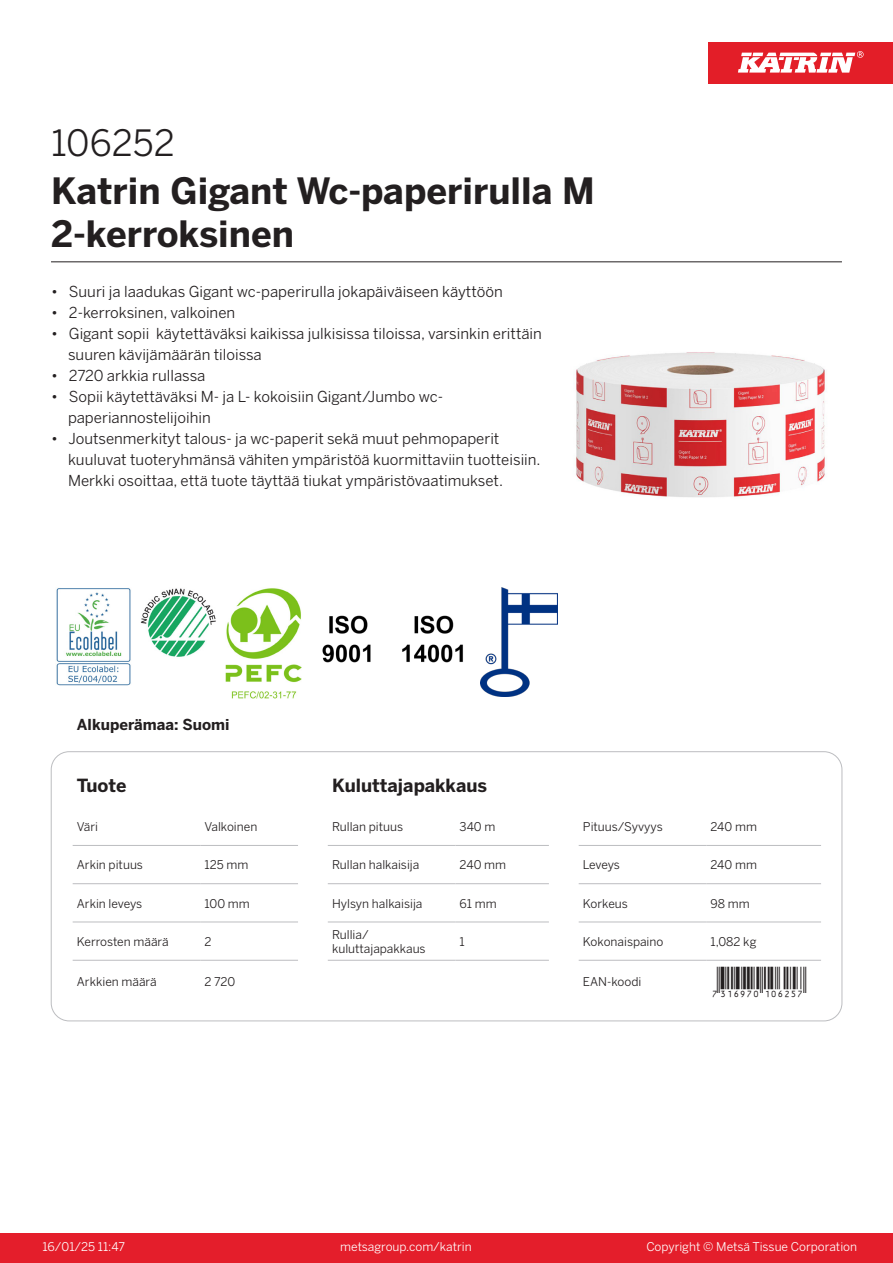
<style>
.page{position:relative;width:893px;height:1263px;background:#fff}
.page>*{position:absolute;margin:0;border:0;box-sizing:border-box;transform-origin:0 0}
.Product_Name{font:700 36px/43.2px "Benton Sans";color:#231f20}
.External_material_co{font:36px "Benton Sans";color:#231f20}
.T_EAN{font:30px "Viisas EAN Matala";color:#231f20}
.T_TableHeader{font:700 18px "Benton Sans";color:#231f20}
.MarketingBullets{font:15px/21px "Benton Sans";color:#231f20}
.Country_of_Origin{font:700 15px "Benton Sans";color:#231f20}
.T_TableBody{font:12px "Benton Sans";color:#231f20}
.t1{font:12px "Benton Sans";color:#fff}
</style>
<div class="page">
<div style="left:0;top:1233px;width:893px;height:30px;background:#e41e2b"></div>
<div style="left:708px;top:43px;width:185px;height:41px;background:#e31e28"></div>
<svg style="left:738px;top:51px;width:126px;height:22px"></svg>
<hr style="left:73px;top:845px;width:127px;height:1px;background:#bcbdc0">
<hr style="left:200px;top:845px;width:98px;height:1px;background:#bcbdc0">
<hr style="left:328px;top:845px;width:127px;height:1px;background:#bcbdc0">
<hr style="left:455px;top:845px;width:94px;height:1px;background:#bcbdc0">
<hr style="left:579px;top:845px;width:127px;height:1px;background:#bcbdc0">
<hr style="left:706px;top:845px;width:115px;height:1px;background:#bcbdc0">
<hr style="left:73px;top:883px;width:127px;height:1px;background:#bcbdc0">
<hr style="left:200px;top:883px;width:98px;height:1px;background:#bcbdc0">
<hr style="left:328px;top:883px;width:127px;height:1px;background:#bcbdc0">
<hr style="left:455px;top:883px;width:94px;height:1px;background:#bcbdc0">
<hr style="left:579px;top:883px;width:127px;height:1px;background:#bcbdc0">
<hr style="left:706px;top:883px;width:115px;height:1px;background:#bcbdc0">
<hr style="left:73px;top:922px;width:127px;height:1px;background:#bcbdc0">
<hr style="left:200px;top:922px;width:98px;height:1px;background:#bcbdc0">
<hr style="left:328px;top:922px;width:127px;height:1px;background:#bcbdc0">
<hr style="left:455px;top:922px;width:94px;height:1px;background:#bcbdc0">
<hr style="left:579px;top:922px;width:127px;height:1px;background:#bcbdc0">
<hr style="left:706px;top:922px;width:115px;height:1px;background:#bcbdc0">
<hr style="left:73px;top:960px;width:127px;height:1px;background:#bcbdc0">
<hr style="left:200px;top:960px;width:98px;height:1px;background:#bcbdc0">
<hr style="left:328px;top:960px;width:127px;height:1px;background:#bcbdc0">
<hr style="left:455px;top:960px;width:94px;height:1px;background:#bcbdc0">
<hr style="left:579px;top:960px;width:127px;height:1px;background:#bcbdc0">
<hr style="left:706px;top:960px;width:115px;height:1px;background:#bcbdc0">
<img style="left:576px;top:352px;width:249px;height:145px">
<img style="left:56px;top:588px;width:75px;height:98px">
<img style="left:140px;top:588px;width:76px;height:69px">
<img style="left:225px;top:588px;width:77px;height:111px">
<img style="left:322px;top:615px;width:49px;height:48px">
<img style="left:402px;top:615px;width:61px;height:48px">
<img style="left:480px;top:587px;width:77px;height:110px">
<hr style="left:51px;top:261px;width:791px;height:1px;background:#231f20">
<p class="External_material_co" style="left:51px;top:121px;width:125px">106252</p>
<p class="Product_Name" style="left:51px;top:170px;width:545px">Katrin Gigant Wc-paperirulla M<br>2-kerroksinen</p>
<p class="MarketingBullets" style="left:51px;top:281px;width:453px">• Suuri ja laadukas Gigant wc-paperirulla jokapäiväiseen käyttöön</p>
<p class="MarketingBullets" style="left:51px;top:302px;width:186px">• 2-kerroksinen, valkoinen</p>
<p class="MarketingBullets" style="left:68px;top:323px;width:475px;text-indent:-17px">• Gigant sopii käytettäväksi kaikissa julkisissa tiloissa, varsinkin erittäin suuren kävijämäärän tiloissa</p>
<p class="MarketingBullets" style="left:51px;top:365px;width:156px">• 2720 arkkia rullassa</p>
<p class="MarketingBullets" style="left:68px;top:386px;width:377px;text-indent:-17px">• Sopii käytettäväksi M- ja L- kokoisiin Gigant/Jumbo wc&shy;paperiannostelijoihin</p>
<p class="MarketingBullets" style="left:68px;top:428px;width:474px;text-indent:-17px">• Joutsenmerkityt talous- ja wc-paperit sekä muut pehmopaperit kuuluvat tuoteryhmänsä vähiten ympäristöä kuormittaviin tuotteisiin.<br>Merkki osoittaa, että tuote täyttää tiukat ympäristövaatimukset.</p>
<p class="Country_of_Origin" style="left:77px;top:715px;width:154px">Alkuperämaa: Suomi</p>
<p class="T_TableHeader" style="left:77px;top:774px;width:51px">Tuote</p>
<p class="T_TableHeader" style="left:332px;top:774px;width:157px">Kuluttajapakkaus</p>
<p class="T_TableBody" style="left:77px;top:819px;width:23px">Väri</p>
<p class="T_TableBody" style="left:204px;top:819px;width:54px">Valkoinen</p>
<p class="T_TableBody" style="left:332px;top:819px;width:73px">Rullan pituus</p>
<p class="T_TableBody" style="left:460px;top:819px;width:37px">340 m</p>
<p class="T_TableBody" style="left:583px;top:819px;width:81px">Pituus/Syvyys</p>
<p class="T_TableBody" style="left:710px;top:819px;width:48px">240 mm</p>
<p class="T_TableBody" style="left:77px;top:858px;width:68px">Arkin pituus</p>
<p class="T_TableBody" style="left:204px;top:858px;width:45px">125 mm</p>
<p class="T_TableBody" style="left:332px;top:858px;width:89px">Rullan halkaisija</p>
<p class="T_TableBody" style="left:460px;top:858px;width:48px">240 mm</p>
<p class="T_TableBody" style="left:583px;top:858px;width:39px">Leveys</p>
<p class="T_TableBody" style="left:710px;top:858px;width:48px">240 mm</p>
<p class="T_TableBody" style="left:77px;top:896px;width:67px">Arkin leveys</p>
<p class="T_TableBody" style="left:204px;top:896px;width:47px">100 mm</p>
<p class="T_TableBody" style="left:332px;top:896px;width:92px">Hylsyn halkaisija</p>
<p class="T_TableBody" style="left:460px;top:896px;width:39px">61 mm</p>
<p class="T_TableBody" style="left:583px;top:896px;width:47px">Korkeus</p>
<p class="T_TableBody" style="left:710px;top:896px;width:41px">98 mm</p>
<p class="T_TableBody" style="left:77px;top:934px;width:93px">Kerrosten määrä</p>
<p class="T_TableBody" style="left:204px;top:934px;width:9px">2</p>
<p class="T_TableBody" style="left:332px;top:927px;width:38px">Rullia/</p>
<p class="T_TableBody" style="left:332px;top:941px;width:95px">kuluttajapakkaus</p>
<p class="T_TableBody" style="left:460px;top:934px;width:7px">1</p>
<p class="T_TableBody" style="left:583px;top:934px;width:82px">Kokonaispaino</p>
<p class="T_TableBody" style="left:710px;top:934px;width:47px">1,082 kg</p>
<p class="T_TableBody" style="left:77px;top:975px;width:81px">Arkkien määrä</p>
<p class="T_TableBody" style="left:204px;top:975px;width:32px">2 720</p>
<p class="T_TableBody" style="left:583px;top:975px;width:60px">EAN-koodi</p>
<p class="T_EAN" style="left:710px;top:966px;width:97px">*7316970106257*</p>
<p class="t1" style="left:43px;top:1239px;width:84px">16/01/25 11:47</p>
<p class="t1" style="left:340px;top:1239px;width:133px">metsagroup.com/katrin</p>
<p class="t1" style="left:646px;top:1239px;width:212px">Copyright © Metsä Tissue Corporation</p>
</div>
